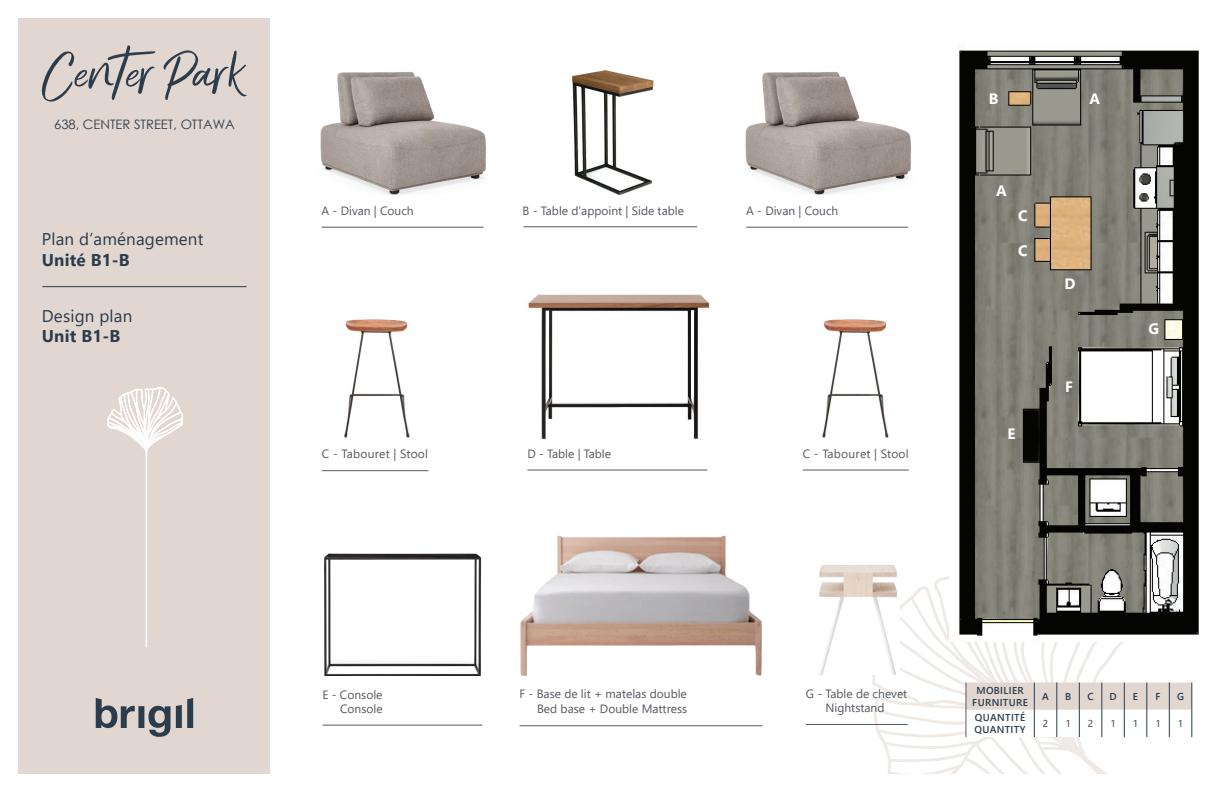
<style>
.page{position:relative;width:1224px;height:792px;background:#fff}
.page>*{position:absolute;margin:0;border:0;box-sizing:border-box;transform-origin:0 0}
.t1{font:17px "Segoe UI";letter-spacing:.01em;color:#2b3c4c}
.t2{font:700 17px "Segoe UI";letter-spacing:.01em;color:#2b3c4c}
.t3{font:700 15px "Segoe UI";color:#fff}
.t4{font:13px "Century Gothic";color:#2b3c4c}
.t5{font:12px/14.4px "Segoe UI";color:#545760;text-align:right}
.t6{font:12px "Segoe UI";letter-spacing:.02em;color:#545760}
.t7{font:600 10px/12px "Segoe UI";letter-spacing:.035em;color:#2b3c4c;text-align:center}
.t8{font:10px "Segoe UI";color:#2b3c4c}
</style>
<div class="page">
<svg style="left:872px;top:576px;width:321px;height:197px"></svg>
<img style="left:949px;top:50px;width:250px;height:592px">
<img style="left:344px;top:319px;width:66px;height:119px">
<hr style="left:322px;top:470px;width:106px;height:1px;background:#545760">
<hr style="left:323px;top:725px;width:159px;height:1px;background:#545760">
<img style="left:324px;top:553px;width:158px;height:123px">
<hr style="left:519px;top:725px;width:243px;height:1px;background:#545760">
<img style="left:520px;top:535px;width:242px;height:141px">
<img style="left:320px;top:72px;width:166px;height:123px">
<img style="left:745px;top:72px;width:166px;height:123px">
<hr style="left:322px;top:227px;width:161px;height:1px;background:#545760">
<hr style="left:746px;top:227px;width:162px;height:1px;background:#545760">
<img style="left:572px;top:70px;width:82px;height:125px">
<hr style="left:523px;top:226px;width:174px;height:1px;background:#545760">
<img style="left:822px;top:319px;width:67px;height:119px">
<img style="left:528px;top:294px;width:182px;height:146px">
<hr style="left:803px;top:470px;width:106px;height:1px;background:#545760">
<hr style="left:527px;top:470px;width:180px;height:1px;background:#545760">
<hr style="left:806px;top:724px;width:102px;height:1px;background:#545760">
<img style="left:819px;top:565px;width:80px;height:109px">
<div style="left:0;top:11px;width:269px;height:771px;background:#e1d6d0"></div>
<hr style="left:42px;top:286px;width:205px;height:1px;background:#2b3c4c">
<svg style="left:96px;top:698px;width:97px;height:39px"></svg>
<svg style="left:107px;top:387px;width:76px;height:84px"></svg>
<hr style="left:146px;top:448px;width:1px;height:199px;background:#fff">
<svg style="left:163px;top:50px;width:84px;height:50px"></svg>
<svg style="left:41px;top:45px;width:115px;height:57px"></svg>
<svg style="left:965px;top:683px;width:227px;height:54px"></svg>
<div style="left:0;top:0;width:1224px;height:792px;border:18px solid #fff"></div>
<p class="t4" style="left:54px;top:116px;width:182px">638, CENTER STREET, OTTAWA</p>
<h1 class="t1" style="left:42px;top:223px;width:163px">Plan d’aménagement</h1>
<h1 class="t2" style="left:42px;top:244px;width:89px">Unité B1-B</h1>
<h1 class="t1" style="left:42px;top:300px;width:92px">Design plan</h1>
<h1 class="t2" style="left:42px;top:320px;width:80px">Unit B1-B</h1>
<p class="t5" style="left:322px;top:202px;width:94px">A - Divan | Couch</p>
<p class="t5" style="left:523px;top:202px;width:163px">B - Table d’appoint | Side table</p>
<p class="t5" style="left:746px;top:202px;width:94px">A - Divan | Couch</p>
<p class="t6" style="left:322px;top:442px;width:108px">C - Tabouret | Stool</p>
<p class="t5" style="left:527px;top:445px;width:85px">D - Table | Table</p>
<p class="t6" style="left:803px;top:442px;width:107px">C - Tabouret | Stool</p>
<p class="t3" style="left:989px;top:84px;width:11px">B</p>
<p class="t3" style="left:996px;top:176px;width:12px">A</p>
<p class="t3" style="left:1018px;top:201px;width:11px">C</p>
<p class="t3" style="left:1018px;top:237px;width:11px">C</p>
<p class="t3" style="left:1007px;top:420px;width:9px">E</p>
<p class="t3" style="left:1090px;top:84px;width:12px">A</p>
<p class="t3" style="left:1065px;top:270px;width:13px">D</p>
<p class="t3" style="left:1065px;top:373px;width:9px">F</p>
<p class="t3" style="left:1148px;top:315px;width:12px">G</p>
<p class="t5" style="left:323px;top:686px;width:62px">E - Console<br>Console</p>
<p class="t5" style="left:519px;top:686px;width:169px">F - Base de lit + matelas double<br>Bed base + Double Mattress</p>
<p class="t5" style="left:806px;top:685px;width:103px;text-align:center">G - Table de chevet<br>Nightstand</p>
<p class="t7" style="left:972px;top:683px;width:57px">MOBILIER<br>FURNITURE</p>
<p class="t7" style="left:1042px;top:689px;width:8px">A</p>
<p class="t7" style="left:1065px;top:689px;width:8px">B</p>
<p class="t7" style="left:1087px;top:689px;width:8px">C</p>
<p class="t7" style="left:1109px;top:689px;width:9px">D</p>
<p class="t7" style="left:1133px;top:689px;width:7px">E</p>
<p class="t7" style="left:1156px;top:689px;width:7px">F</p>
<p class="t7" style="left:1177px;top:689px;width:8px">G</p>
<p class="t7" style="left:975px;top:711px;width:53px;text-align:left">QUANTITÉ<br>QUANTITY</p>
<p class="t8" style="left:1043px;top:714px;width:7px">2</p>
<p class="t8" style="left:1065px;top:714px;width:7px">1</p>
<p class="t8" style="left:1088px;top:714px;width:7px">2</p>
<p class="t8" style="left:1110px;top:714px;width:7px">1</p>
<p class="t8" style="left:1133px;top:714px;width:7px">1</p>
<p class="t8" style="left:1155px;top:714px;width:7px">1</p>
<p class="t8" style="left:1178px;top:714px;width:7px">1</p>
</div>
